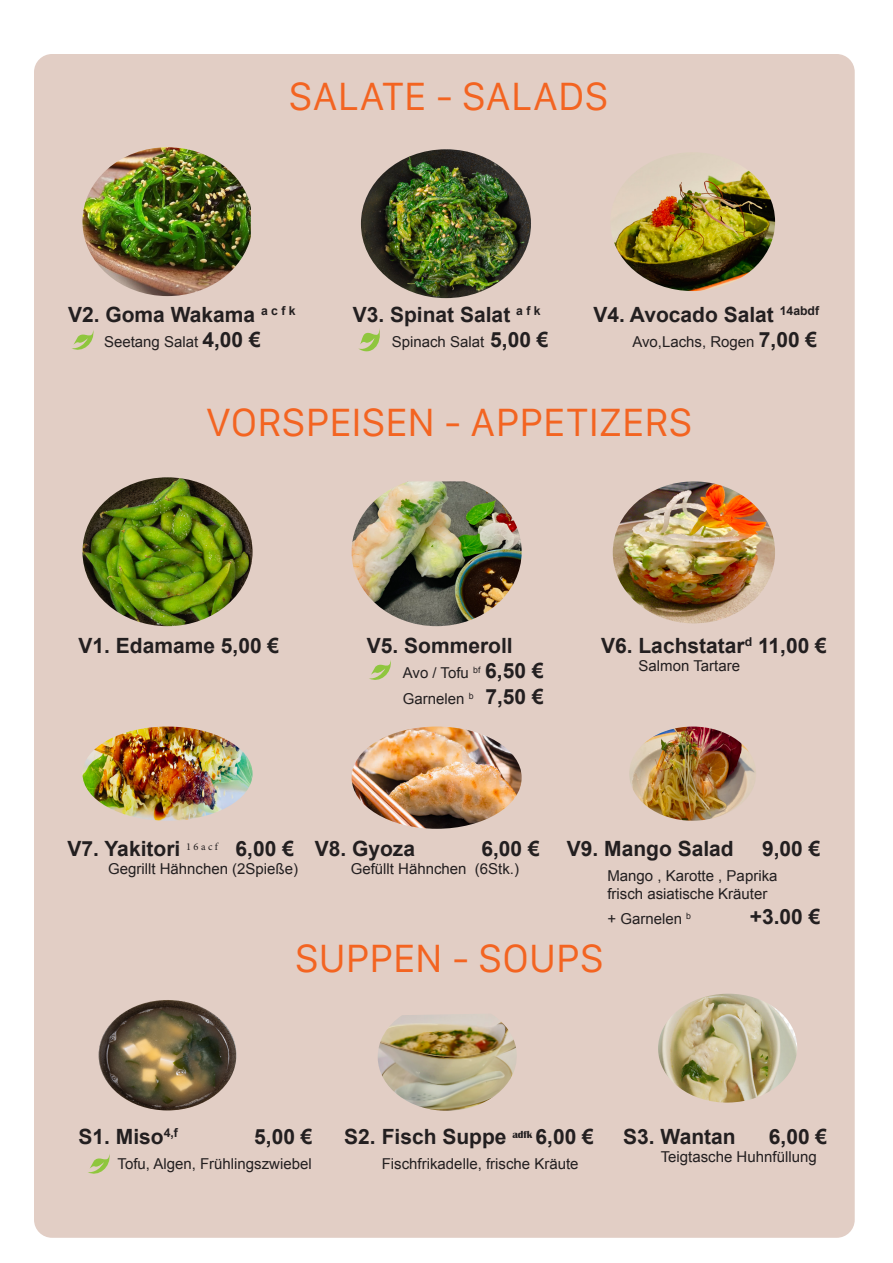
<style>
.page{position:relative;width:893px;height:1263px;background:#fff}
.page>*{position:absolute;margin:0;border:0;box-sizing:border-box;transform-origin:0 0}
.t1{font:37.5px "Galvji";letter-spacing:-.005em;color:#f36421}
.t2{font:700 21px "Arial";color:#231f20}
.t3{font:15px/18px "Arial";color:#231f20}
.s1{font-weight:700;font-size:21px}
</style>
<div class="page">
<div style="left:34px;top:54px;width:821px;height:1184px;background:#e2cec5;border-radius:18px"></div>
<img style="left:352px;top:481px;width:170px;height:145px">
<img style="left:613px;top:481px;width:162px;height:142px">
<img style="left:378px;top:1014px;width:139px;height:97px">
<svg style="left:72px;top:330px;width:22px;height:20px"></svg>
<svg style="left:358px;top:328px;width:22px;height:24px"></svg>
<img style="left:82px;top:726px;width:171px;height:95px">
<img style="left:352px;top:726px;width:170px;height:103px">
<img style="left:658px;top:994px;width:139px;height:109px">
<img style="left:614px;top:156px;width:161px;height:135px">
<img style="left:82px;top:147px;width:169px;height:149px">
<img style="left:361px;top:149px;width:170px;height:149px">
<img style="left:82px;top:477px;width:171px;height:149px">
<img style="left:99px;top:1000px;width:137px;height:110px">
<img style="left:629px;top:726px;width:127px;height:95px">
<svg style="left:369px;top:660px;width:22px;height:20px"></svg>
<svg style="left:88px;top:1154px;width:22px;height:20px"></svg>
<h1 class="t1" style="left:289px;top:76px;width:321px">SALATE - SALADS</h1>
<h2 class="t2" style="left:68px;top:300px;width:229px">V2. Goma Wakama <sup>a</sup> <sup>c</sup> <sup>f</sup> <sup>k</sup></h2>
<p class="t3" style="left:104px;top:333px;width:158px">Seetang Salat <span class="s1">4,00 €</span></p>
<h2 class="t2" style="left:353px;top:300px;width:189px">V3. Spinat Salat <sup>a</sup> <sup>f</sup> <sup>k</sup></h2>
<p class="t3" style="left:392px;top:333px;width:158px">Spinach Salat <span class="s1">5,00 €</span></p>
<h2 class="t2" style="left:593px;top:300px;width:227px">V4. Avocado Salat <sup>14abdf</sup></h2>
<p class="t3" style="left:632px;top:333px;width:186px">Avo,Lachs, Rogen <span class="s1">7,00 €</span></p>
<h1 class="t1" style="left:206px;top:401px;width:488px">VORSPEISEN - APPETIZERS</h1>
<h2 class="t2" style="left:79px;top:632px;width:202px">V1. Edamame 5,00 €</h2>
<h2 class="t2" style="left:367px;top:632px;width:147px">V5. Sommeroll</h2>
<p class="t3" style="left:403px;top:664px;width:79px">Avo / Tofu <sup>bf</sup></p>
<h2 class="t2" style="left:485px;top:657px;width:60px">6,50 €</h2>
<p class="t3" style="left:403px;top:689px;width:72px">Garnelen <sup>b</sup></p>
<h2 class="t2" style="left:485px;top:682px;width:60px">7,50 €</h2>
<h2 class="t2" style="left:601px;top:632px;width:227px">V6. Lachstatar<sup>d</sup> 11,00 €</h2>
<p class="t3" style="left:639px;top:657px;width:103px">Salmon Tartare</p>
<h2 class="t2" style="left:67px;top:834px;width:228px">V7. Yakitori <sup>1</sup> <sup>6</sup> <sup>a</sup> <sup>c</sup> <sup>f</sup> 6,00 €</h2>
<p class="t3" style="left:108px;top:860px;width:192px">Gegrillt Hähnchen (2Spieße)</p>
<h2 class="t2" style="left:315px;top:834px;width:102px">V8. Gyoza</h2>
<h2 class="t2" style="left:481px;top:834px;width:60px">6,00 €</h2>
<p class="t3" style="left:351px;top:860px;width:170px">Gefüllt Hähnchen (6Stk.)</p>
<h2 class="t2" style="left:567px;top:834px;width:168px">V9. Mango Salad</h2>
<h2 class="t2" style="left:762px;top:834px;width:60px">9,00 €</h2>
<p class="t3" style="left:607px;top:867px;width:172px">Mango , Karotte , Paprika frisch asiatische Kräuter</p>
<p class="t3" style="left:607px;top:910px;width:85px">+ Garnelen <sup>b</sup></p>
<h2 class="t2" style="left:750px;top:903px;width:72px">+3.00 €</h2>
<h1 class="t1" style="left:295px;top:937px;width:310px">SUPPEN - SOUPS</h1>
<h2 class="t2" style="left:79px;top:1123px;width:101px">S1. Miso<sup>4,f</sup></h2>
<h2 class="t2" style="left:254px;top:1123px;width:60px">5,00 €</h2>
<p class="t3" style="left:118px;top:1155px;width:196px">Tofu, Algen, Frühlingszwiebel</p>
<h2 class="t2" style="left:344px;top:1123px;width:251px">S2. Fisch Suppe <sup>adfk</sup> 6,00 €</h2>
<p class="t3" style="left:382px;top:1155px;width:198px">Fischfrikadelle, frische Kräute</p>
<h2 class="t2" style="left:623px;top:1123px;width:114px">S3. Wantan</h2>
<h2 class="t2" style="left:769px;top:1123px;width:60px">6,00 €</h2>
<p class="t3" style="left:661px;top:1148px;width:157px">Teigtasche Huhnfüllung</p>
</div>
